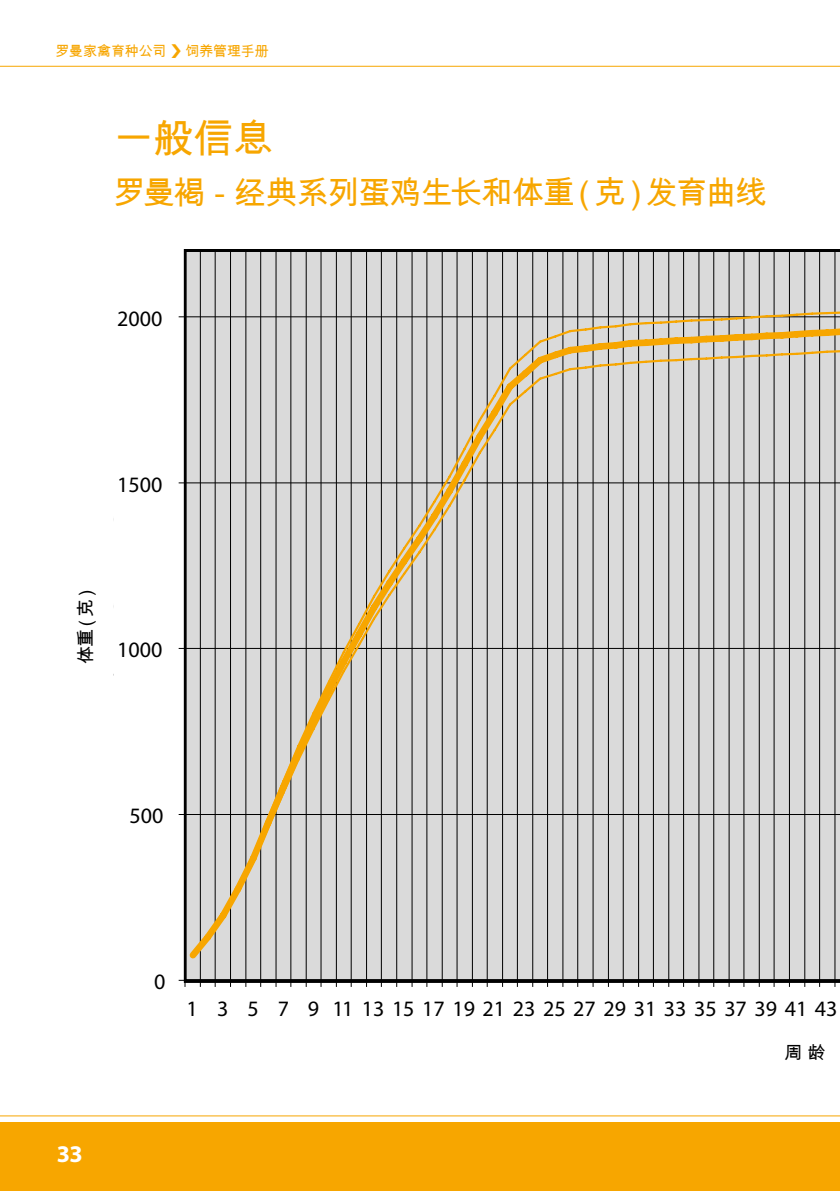
<style>
.page{position:relative;width:840px;height:1191px;background:#fff}
.page>*{position:absolute;margin:0;border:0;box-sizing:border-box;transform-origin:0 0}
.t1{font:40px "Arial Unicode MS";color:#f7a600}
.t2{font:32px "Arial Unicode MS";letter-spacing:-.045em;color:#f7a600}
.t3{font:700 30.8px "Myriad Pro";color:#000}
.t4{font:700 24px "Myriad Pro";color:#fff}
.t5{font:22px "Myriad Pro";color:#000}
.t6{font:18px "Arial Unicode MS";color:#000}
.t7{font:14px "Arial Unicode MS";letter-spacing:-.005em;color:#f7a600}
</style>
<div class="page">
<hr style="left:0;top:66px;width:839px;height:1px;background:#f7a600">
<hr style="left:0;top:1115px;width:839px;height:1px;background:#f7a600">
<div style="left:0;top:1122px;width:839px;height:69px;background:#f7a600"></div>
<hr style="left:839px;top:251px;width:1px;height:729px;background:#000">
<svg style="left:178px;top:980px;width:7px;height:7px"></svg>
<svg style="left:834px;top:980px;width:6px;height:7px"></svg>
<svg style="left:184px;top:249px;width:655px;height:733px;background:#afafaf"></svg>
<svg style="left:190px;top:274px;width:649px;height:683px;background:#c9c7c3"></svg>
<p class="t7" style="left:56px;top:41px;width:112px">罗曼家禽育种公司</p>
<p class="t7" style="left:185px;top:41px;width:85px">饲养管理手册</p>
<h1 class="t1" style="left:113px;top:110px;width:161px">一般信息</h1>
<h2 class="t2" style="left:113px;top:170px;width:655px">罗曼褐 - 经典系列蛋鸡生长和体重（克）发育曲线</h2>
<p class="t5" style="left:117px;top:306px;width:47px">2000</p>
<p class="t5" style="left:117px;top:472px;width:47px">1500</p>
<p class="t6" style="left:73px;top:664px;width:82px;rotate:-90deg">体重（克）</p>
<p class="t5" style="left:117px;top:638px;width:47px">1000</p>
<p class="t5" style="left:129px;top:804px;width:35px">500</p>
<p class="t4" style="left:57px;top:1138px;width:27px">33</p>
<p class="t5" style="left:154px;top:969px;width:13px">0</p>
<p class="t5" style="left:186px;top:996px;width:652px">1 3 5 7 9 11 13 15 17 19 21 23 25 27 29 31 33 35 37 39 41 43</p>
<h3 class="t3" style="left:806px;top:1035px;width:40px">Ag</h3>
<p class="t6" style="left:784px;top:1040px;width:43px">周 龄</p>
</div>
